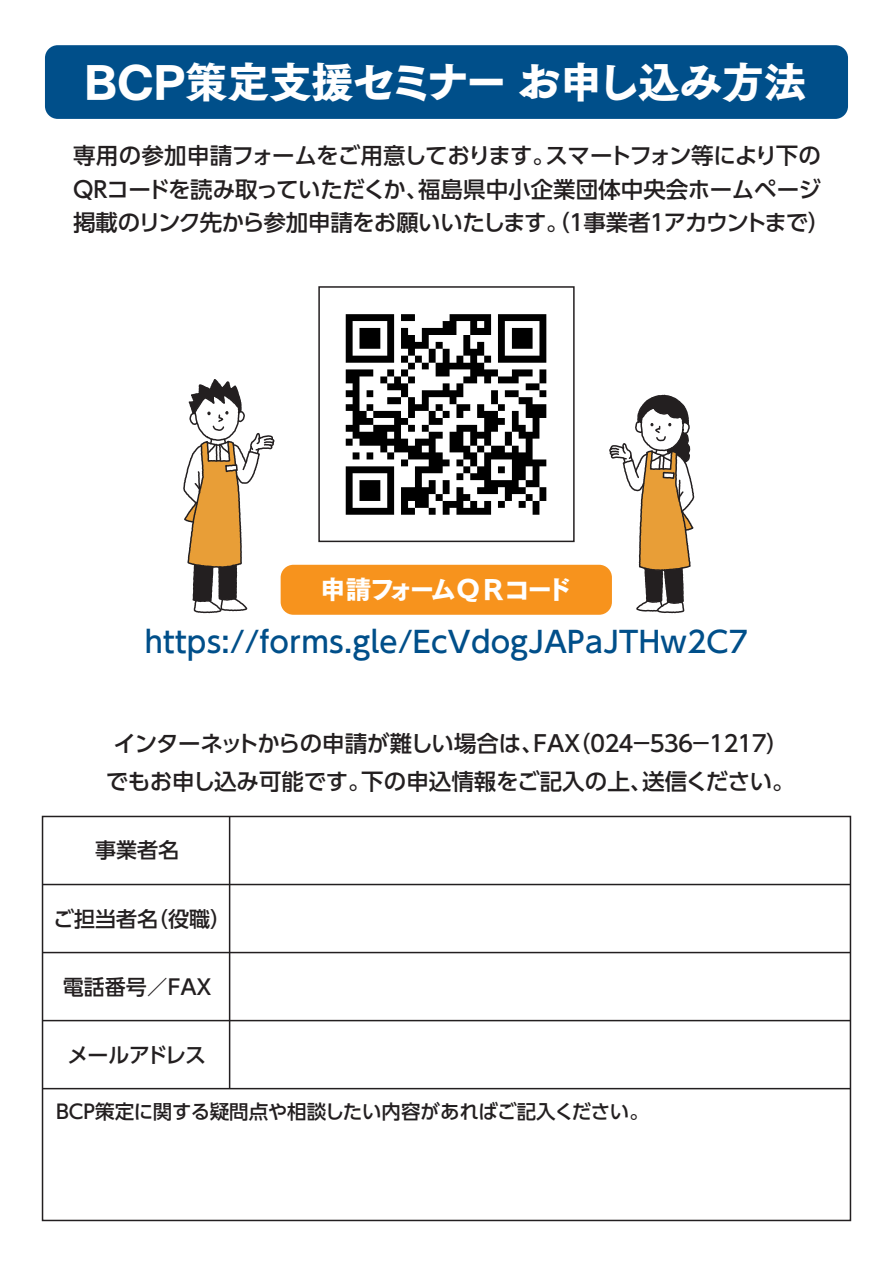
<style>
.page{position:relative;width:893px;height:1263px;background:#fff}
.page>*{position:absolute;margin:0;border:0;box-sizing:border-box;transform-origin:0 0}
.t1{font:42px "Tsuku Go Pro H";color:#fff}
.t2{font:500 29.25px "UD Shin Go Pr 6 N";letter-spacing:.01em;color:#004f8a}
.t3{font:25.5px "Tsuku Go Pro H";letter-spacing:-.09em;color:#fff}
.t4{font:500 22.5px "UD Shin Go Pr 6 N";letter-spacing:-.02em;color:#231f20}
.t5{font:500 22.5px/33.8px "UD Shin Go Pr 6 N";color:#231f20}
.t6{font:500 22.5px "UD Shin Go Pr 6 N";letter-spacing:-.37em;color:#231f20}
.t7{font:500 22.5px "UD Shin Go Pr 6 N";letter-spacing:-.065em;color:#231f20}
.t8{font:500 22.5px "UD Shin Go Pr 6 N";letter-spacing:-.08em;color:#231f20}
.t9{font:500 21px "UD Shin Go Pr 6 N";color:#231f20}
.t10{font:500 21px "UD Shin Go Pr 6 N";letter-spacing:-.05em;color:#231f20}
.t11{font:500 19.5px "UD Shin Go Pr 6 N";letter-spacing:-.01em;color:#231f20}
</style>
<div class="page">
<div style="left:42px;top:816px;width:809px;height:405px;border:2px solid #231f20"></div>
<hr style="left:229px;top:816px;width:1px;height:273px;background:#231f20">
<hr style="left:43px;top:884px;width:807px;height:1px;background:#231f20">
<hr style="left:43px;top:952px;width:807px;height:1px;background:#231f20">
<hr style="left:43px;top:1020px;width:807px;height:1px;background:#231f20">
<hr style="left:43px;top:1088px;width:807px;height:1px;background:#231f20">
<svg style="left:183px;top:379px;width:92px;height:235px"></svg>
<svg style="left:608px;top:394px;width:87px;height:220px"></svg>
<div style="left:45px;top:45px;width:803px;height:74px;background:#004f8a;border-radius:13px"></div>
<div style="left:281px;top:565px;width:331px;height:50px;background:#f7931d;border-radius:13px"></div>
<img style="left:319px;top:286px;width:255px;height:257px">
<p class="t1" style="left:85px;top:59px;width:723px">BCP策定支援セミナーお申し込み方法</p>
<p class="t5" style="left:418px;top:138px;width:404px;text-indent:-345px">専用の参加申請フォームをご用意しております。<br>福島県中小企業団体中央会ホームページ</p>
<p class="t7" style="left:546px;top:137px;width:277px">スマートフォン等により下の</p>
<p class="t4" style="left:73px;top:171px;width:357px">QRコードを読み取っていただくか、</p>
<p class="t4" style="left:73px;top:205px;width:498px">掲載のリンク先から参加申請をお願いいたします。（</p>
<p class="t8" style="left:664px;top:205px;width:168px">アカウントまで(</p>
<p class="t4" style="left:584px;top:205px;width:69px">事業者</p>
<p class="t4" style="left:565px;top:205px;width:24px">１</p>
<p class="t4" style="left:646px;top:205px;width:24px">１</p>
<p class="t3" style="left:320px;top:575px;width:253px">申請フォームＱＲコード</p>
<p class="t2" style="left:145px;top:618px;width:605px">https://forms.gle/EcVdogJAPaJTHw2C7</p>
<p class="t4" style="left:114px;top:725px;width:431px">インターネットからの申請が難しい場合は、</p>
<p class="t4" style="left:568px;top:725px;width:24px">)</p>
<p class="t4" style="left:766px;top:725px;width:24px">(</p>
<p class="t6" style="left:533px;top:725px;width:239px">FAX ０２４－５３６－１２１７</p>
<p class="t5" style="left:361px;top:764px;width:293px">下の申込情報をご記入の上、</p>
<p class="t4" style="left:642px;top:763px;width:154px">送信ください。</p>
<p class="t4" style="left:106px;top:763px;width:266px">でもお申し込み可能です。</p>
<p class="t9" style="left:95px;top:833px;width:86px">事業者名</p>
<p class="t9" style="left:53px;top:901px;width:106px">ご担当者名</p>
<p class="t9" style="left:147px;top:901px;width:85px">（役職(</p>
<p class="t9" style="left:63px;top:969px;width:106px">電話番号／</p>
<p class="t9" style="left:164px;top:969px;width:52px">ＦＡＸ</p>
<p class="t10" style="left:67px;top:1037px;width:140px">メールアドレス</p>
<p class="t11" style="left:56px;top:1095px;width:594px">BCP策定に関する疑問点や相談したい内容があればご記入ください。</p>
</div>
